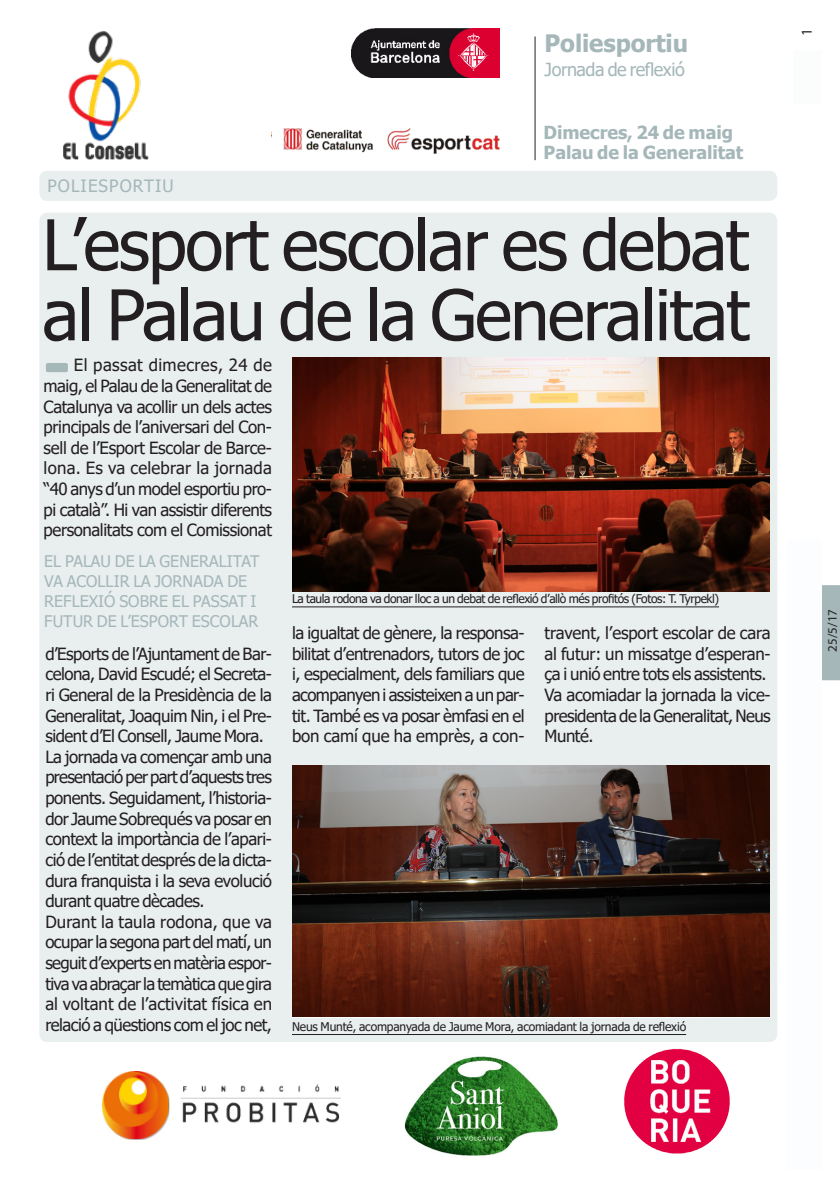
<style>
.page{position:relative;width:840px;height:1191px;background:#fff}
.page>*{position:absolute;margin:0;border:0;box-sizing:border-box;transform-origin:0 0}
.totc_TITULAR-noti-31{font:70px/70px "Tahoma";letter-spacing:-.025em;color:#231f20}
.t1{font:700 24px "Tahoma";letter-spacing:-.005em;color:#a5b7b9}
.t2{font:700 18px "Tahoma";letter-spacing:-.005em;color:#a5b7b9}
.t3{font:18px "Tahoma";letter-spacing:-.025em;color:#a5b7b9}
.totc_EPÍGRAF{font:17px "Tahoma";letter-spacing:.065em;color:#a5b7b9}
.totc_TEXT_BASE{font:16.8px/20.6px "Tahoma";letter-spacing:-.03em;color:#231f20;text-align:justify}
.totc_EPÍGRAF-2{font:16px/20px "Tahoma";letter-spacing:.005em;color:#a5b7b9}
.t4{font:15px "Myriad Pro";color:#231f20}
.totc_FRASE_noti-càrr{font:13px "Myriad Pro";color:#231f20}
.totc_PEU_FOTO{font:12px "Tahoma";letter-spacing:-.03em;color:#231f20}
</style>
<div class="page">
<div style="left:822px;top:585px;width:17px;height:95px;background:#a5b7b9"></div>
<div style="left:39px;top:213px;width:737px;height:829px;background:#e9eeef;border-radius:8px"></div>
<div style="left:39px;top:171px;width:737px;height:30px;background:#e9eeef;border-radius:8px"></div>
<img style="left:292px;top:357px;width:477px;height:234px">
<hr style="left:292px;top:606px;width:426px;height:1px;background:#231f20">
<hr style="left:534px;top:37px;width:1px;height:123px;background:#231f20">
<div style="left:787px;top:540px;width:34px;height:629px;background:#fbfdfe"></div>
<div style="left:793px;top:50px;width:28px;height:54px;background:#fbfdfc"></div>
<img style="left:351px;top:28px;width:148px;height:50px">
<img style="left:283px;top:128px;width:217px;height:26px">
<img style="left:292px;top:765px;width:476px;height:251px">
<hr style="left:292px;top:1034px;width:393px;height:1px;background:#231f20">
<div style="left:46px;top:363px;width:22px;height:9px;background:#a5b7b9;border-radius:2px"></div>
<img style="left:102px;top:1072px;width:238px;height:67px">
<img style="left:624px;top:1048px;width:106px;height:106px">
<img style="left:404px;top:1056px;width:153px;height:100px">
<img style="left:63px;top:31px;width:86px;height:129px">
<p class="t1" style="left:544px;top:27px;width:145px">Poliesportiu</p>
<p class="t3" style="left:544px;top:58px;width:141px">Jornada de reflexió</p>
<p class="totc_EPÍGRAF" style="left:47px;top:174px;width:128px">POLIESPORTIU</p>
<p class="t2" style="left:543px;top:120px;width:191px">Dimecres, 24 de maig</p>
<p class="t2" style="left:543px;top:140px;width:201px">Palau de la Generalitat</p>
<p class="totc_TITULAR-noti-31" style="left:42px;top:214px;width:708px">L’esport escolar es debat al Palau de la Generalitat</p>
<p class="totc_TEXT_BASE" style="left:44px;top:356px;width:230px;text-indent:30px">El passat dimecres, 24 de maig, el Palau de la Generalitat de Catalunya va acollir un dels actes principals de l’aniversari del Con&shy;sell de l’Esport Escolar de Barce&shy;lona. Es va celebrar la jornada “40 anys d’un model esportiu pro&shy;pi català”. Hi van assistir diferents personalitats com el Comissionat</p>
<p class="totc_EPÍGRAF-2" style="left:44px;top:552px;width:217px">EL PALAU DE LA GENERALITAT<br>VA ACOLLIR LA JORNADA DE<br>REFLEXIÓ SOBRE EL PASSAT I<br>FUTUR DE L’ESPORT ESCOLAR</p>
<p class="totc_TEXT_BASE" style="left:45px;top:644px;width:228px">d’Esports de l’Ajuntament de Bar&shy;celona, David Escudé; el Secreta&shy;ri General de la Presidència de la Generalitat, Joaquim Nin, i el Pre&shy;sident d’El Consell, Jaume Mora.</p>
<p class="totc_TEXT_BASE" style="left:45px;top:747px;width:228px">La jornada va començar amb una presentació per part d’aquests tres ponents. Seguidament, l’historia&shy;dor Jaume Sobrequés va posar en context la importància de l’apari&shy;ció de l’entitat després de la dicta&shy;dura franquista i la seva evolució durant quatre dècades.</p>
<p class="totc_TEXT_BASE" style="left:45px;top:912px;width:228px">Durant la taula rodona, que va ocupar la segona part del matí, un seguit d’experts en matèria espor&shy;tiva va abraçar la temàtica que gira al voltant de l’activitat física en relació a qüestions com el joc net,</p>
<p class="totc_PEU_FOTO" style="left:292px;top:590px;width:428px">La taula rodona va donar lloc a un debat de reflexió d’allò més profitós (Fotos: T. Tyrpekl)</p>
<p class="totc_TEXT_BASE" style="left:292px;top:624px;width:234px">la igualtat de gènere, la responsa&shy;bilitat d’entrenadors, tutors de joc i, especialment, dels familiars que acompanyen i assisteixen a un par&shy;tit. També es va posar èmfasi en el bon camí que ha emprès, a con-</p>
<p class="totc_TEXT_BASE" style="left:544px;top:624px;width:227px">travent, l’esport escolar de cara al futur: un missatge d’esperan&shy;ça i unió entre tots els assistents.</p>
<p class="totc_TEXT_BASE" style="left:544px;top:685px;width:227px">Va acomiadar la jornada la vice&shy;presidenta de la Generalitat, Neus Munté.</p>
<p class="totc_PEU_FOTO" style="left:292px;top:1018px;width:395px">Neus Munté, acompanyada de Jaume Mora, acomiadant la jornada de reflexió</p>
<p class="t4" style="left:797px;top:36px;width:9px;rotate:-90deg">1</p>
<p class="totc_FRASE_noti-càrr" style="left:824px;top:652px;width:44px;rotate:-90deg">25/5/17</p>
</div>
